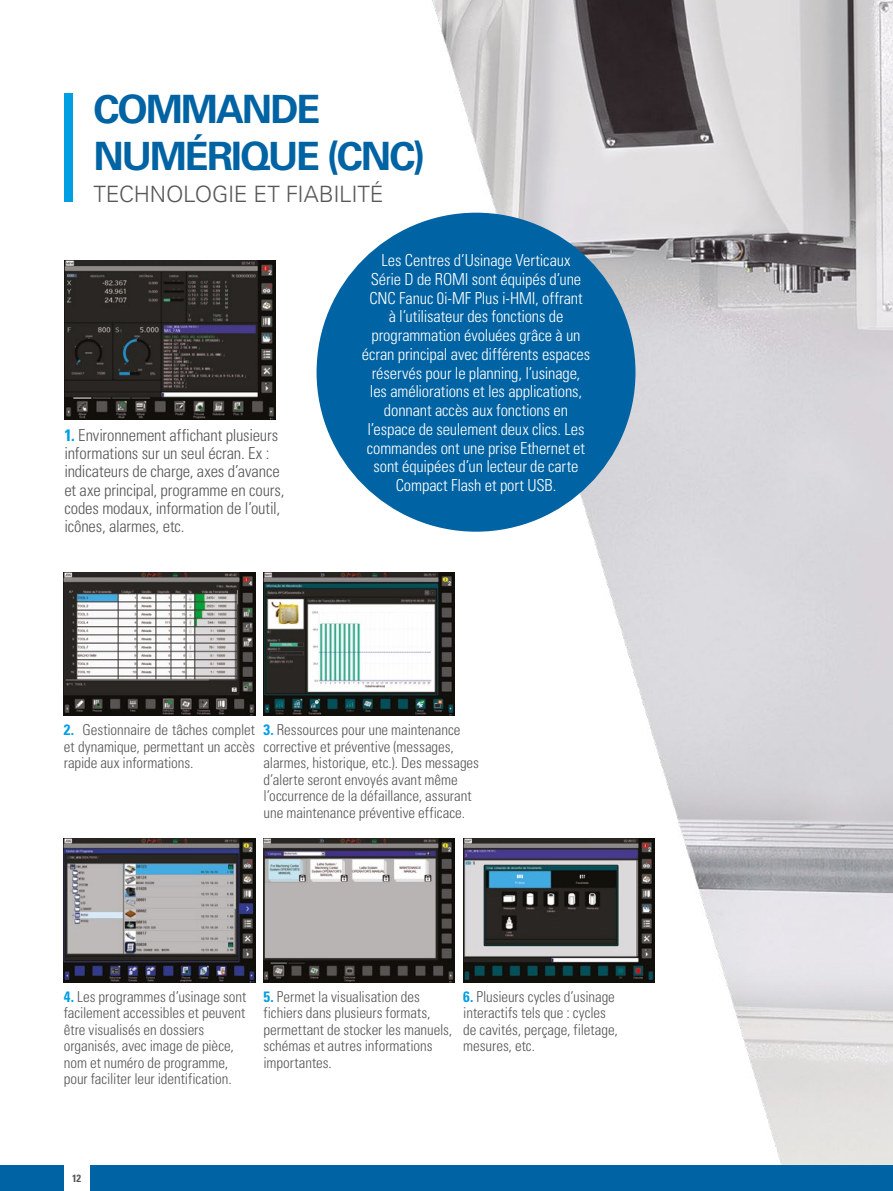
<style>
.page{position:relative;width:893px;height:1191px;background:#fff}
.page>*{position:absolute;margin:0;border:0;box-sizing:border-box;transform-origin:0 0}
.t1{font:700 39px/46.8px "Univers";letter-spacing:-.05em;color:#0063a3}
.t2{font:300 22.5px "Univers";letter-spacing:-.015em;color:#575756}
.t3{font:300 condensed 16.65px/18.3px "Univers";letter-spacing:-.01em;color:#575756}
.t4{font:300 condensed 16.5px/18.8px "Univers";letter-spacing:-.01em;color:#fff;text-align:center}
.t5{font:300 condensed 15px/16.5px "Univers";letter-spacing:-.005em;color:#575756}
.t6{font:700 condensed 10.5px "Univers";color:#575756}
.s1{font-weight:700;color:#009fe3}
</style>
<div class="page">
<img style="left:63px;top:0;width:830px;height:1165px">
<img style="left:64px;top:260px;width:212px;height:159px">
<img style="left:264px;top:838px;width:191px;height:144px">
<img style="left:264px;top:572px;width:191px;height:143px">
<img style="left:64px;top:838px;width:191px;height:144px">
<img style="left:64px;top:572px;width:191px;height:143px">
<img style="left:463px;top:838px;width:192px;height:144px">
<div style="left:64px;top:94px;width:8px;height:108px;background:#009fe3"></div>
<div style="left:317px;top:213px;width:318px;height:318px;background:#0063a3;border-radius:50%"></div>
<div style="left:0;top:1165px;width:64px;height:26px;background:#0063a3"></div>
<div style="left:89px;top:1165px;width:804px;height:26px;background:#0063a3"></div>
<h1 class="t1" style="left:94px;top:86px;width:333px">COMMANDE<br>NUMÉRIQUE (CNC)</h1>
<h2 class="t2" style="left:94px;top:180px;width:292px">TECHNOLOGIE ET FIABILITÉ</h2>
<p class="t3" style="left:64px;top:426px;width:222px"><span class="s1">1.</span> Environnement affichant plusieurs informations sur un seul écran. Ex : indicateurs de charge, axes d’avance et axe principal, programme en cours, codes modaux, information de l’outil, icônes, alarmes, etc.</p>
<p class="t4" style="left:362px;top:251px;width:230px">Les Centres d’Usinage Verticaux<br>Série D de ROMI sont équipés d’une CNC Fanuc 0i-MF Plus i-HMI, offrant<br>à l’utilisateur des fonctions de programmation évoluées grâce à un écran principal avec différents espaces réservés pour le planning, l’usinage, les améliorations et les applications, donnant accès aux fonctions en l’espace de seulement deux clics. Les commandes ont une prise Ethernet et sont équipées d’un lecteur de carte Compact Flash et port USB.</p>
<p class="t5" style="left:64px;top:721px;width:193px;text-align:justify"><span class="s1">2.</span> Gestionnaire de tâches complet et dynamique, permettant un accès rapide aux informations.</p>
<p class="t5" style="left:264px;top:721px;width:217px"><span class="s1">3.</span> Ressources pour une maintenance corrective et préventive (messages, alarmes, historique, etc.). Des messages d’alerte seront envoyés avant même l’occurrence de la défaillance, assurant une maintenance préventive efficace.</p>
<p class="t5" style="left:64px;top:988px;width:184px"><span class="s1">4.</span> Les programmes d’usinage sont facilement accessibles et peuvent être visualisés en dossiers organisés, avec image de pièce, nom et numéro de programme, pour faciliter leur identification.</p>
<p class="t5" style="left:264px;top:988px;width:190px"><span class="s1">5.</span> Permet la visualisation des fichiers dans plusieurs formats, permettant de stocker les manuels, schémas et autres informations importantes.</p>
<p class="t5" style="left:463px;top:988px;width:156px"><span class="s1">6.</span> Plusieurs cycles d’usinage interactifs tels que : cycles de cavités, perçage, filetage, mesures, etc.</p>
<p class="t6" style="left:72px;top:1171px;width:11px">12</p>
</div>
